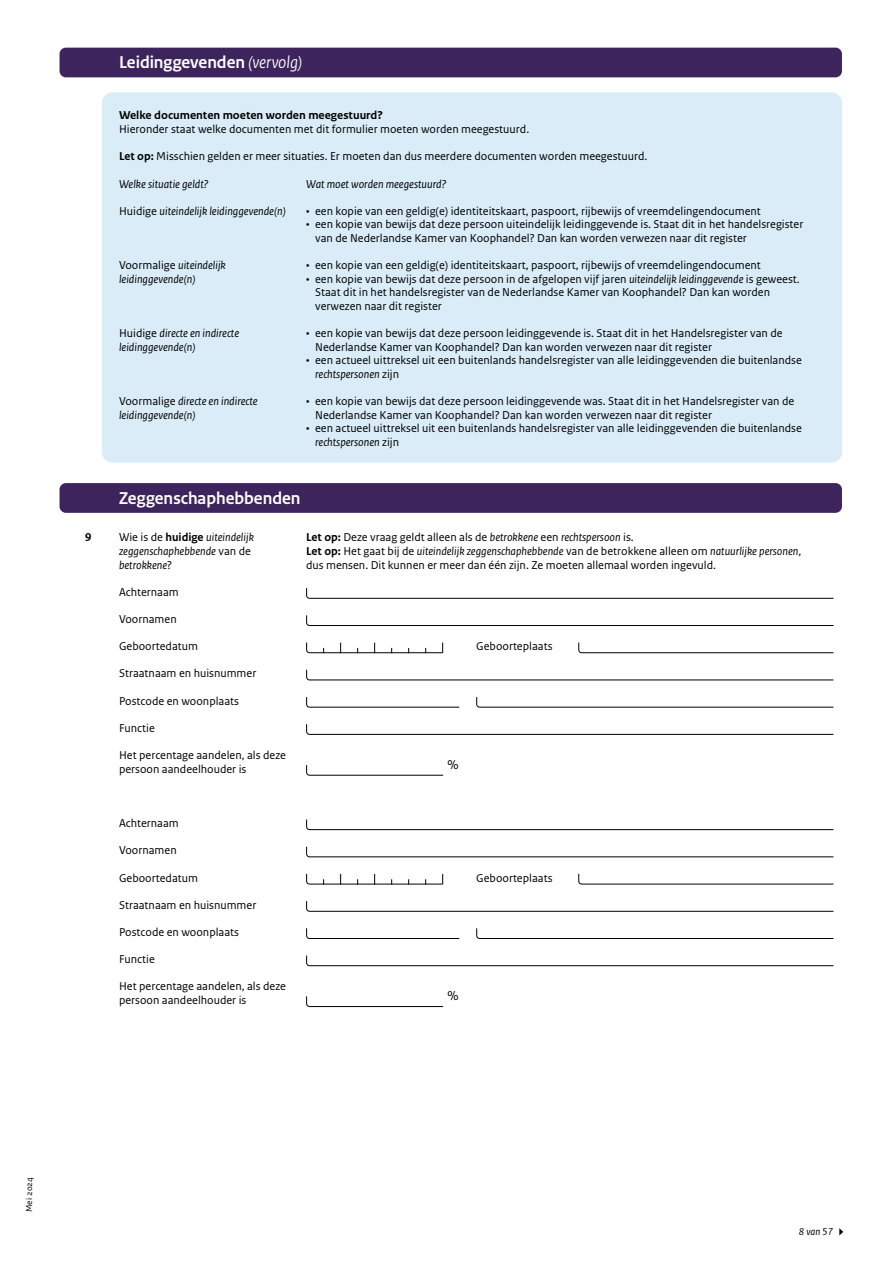
<style>
.page{position:relative;width:893px;height:1263px;background:#fff}
.page>*{position:absolute;margin:0;border:0;box-sizing:border-box;transform-origin:0 0}
.Kop_wit_inspring_niet_in_TOC{font:700 18px "Rijksoverheid Sans Heading";color:#fff}
.Kop_wit_inspring{font:700 18px "Rijksoverheid Sans Heading";color:#fff}
.Tekst_invulkaders{font:13.5px "Rijksoverheid Sans Text";color:#000}
.Tekst_invulkaders-2{font:12px/13.6px "Rijksoverheid Sans Text";color:#000}
.Tekst_introductie_witregel{font:italic 12px/13.6px "Rijksoverheid Sans Text";color:#000}
.Tekst_introductie_witregel-2{font:12px "Rijksoverheid Sans Text";color:#000}
.Tekst_introductie{font:12px "Rijksoverheid Sans Text";color:#000}
.Tekst_invulkaders_vragen_met_cijfer_of_l{font:italic 12px/13.6px "Rijksoverheid Sans Text";color:#000}
.Tussenkop_H4{font:700 12px "Rijksoverheid Sans Text";color:#000}
.Tekst_introductie-2{font:italic 12px "Rijksoverheid Sans Text";color:#000}
.Tekst_invulkaders_vragen_met_cijfer_of_l-2{font:700 12px "Rijksoverheid Sans Text";color:#000}
.t1{font:italic 10.5px "Rijksoverheid Sans Text";color:#000}
.t2{font:9px "Rijksoverheid Sans Text";color:#000}
.s1{font-weight:400;font-style:italic}
.s2{font-weight:700}
.s3{font-style:normal}
.s4{font-style:italic}
.s5{font-weight:700;font-style:normal}
</style>
<div class="page">
<div style="left:102px;top:92px;width:740px;height:371px;background:#d9ecf8;border-radius:11px"></div>
<svg style="left:306px;top:588px;width:528px;height:11px"></svg>
<svg style="left:306px;top:615px;width:528px;height:11px"></svg>
<svg style="left:306px;top:697px;width:154px;height:11px"></svg>
<svg style="left:306px;top:669px;width:528px;height:12px"></svg>
<svg style="left:306px;top:642px;width:137px;height:12px"></svg>
<svg style="left:306px;top:724px;width:528px;height:11px"></svg>
<svg style="left:578px;top:642px;width:256px;height:12px"></svg>
<svg style="left:476px;top:697px;width:358px;height:11px"></svg>
<svg style="left:306px;top:765px;width:138px;height:11px"></svg>
<svg style="left:306px;top:819px;width:528px;height:11px"></svg>
<svg style="left:306px;top:846px;width:528px;height:12px"></svg>
<svg style="left:306px;top:928px;width:154px;height:11px"></svg>
<svg style="left:306px;top:901px;width:528px;height:11px"></svg>
<svg style="left:306px;top:873px;width:137px;height:12px"></svg>
<svg style="left:306px;top:955px;width:528px;height:11px"></svg>
<svg style="left:578px;top:873px;width:256px;height:12px"></svg>
<svg style="left:476px;top:928px;width:358px;height:11px"></svg>
<svg style="left:306px;top:996px;width:138px;height:11px"></svg>
<svg style="left:839px;top:1228px;width:4px;height:7px"></svg>
<div style="left:60px;top:48px;width:782px;height:29px;background:#3e245d;border-radius:6px"></div>
<div style="left:60px;top:483px;width:782px;height:30px;background:#3e245d;border-radius:6px"></div>
<h3 class="Kop_wit_inspring_niet_in_TOC" style="left:119px;top:52px;width:185px">Leidinggevenden <span class="s1">(vervolg)</span></h3>
<h4 class="Tussenkop_H4" style="left:119px;top:109px;width:265px">Welke documenten moeten worden meegestuurd?</h4>
<p class="Tekst_introductie" style="left:119px;top:122px;width:412px">Hieronder staat welke documenten met dit formulier moeten worden meegestuurd.</p>
<p class="Tekst_introductie_witregel-2" style="left:119px;top:149px;width:530px"><span class="s2">Let op:</span> Misschien gelden er meer situaties. Er moeten dan dus meerdere documenten worden meegestuurd.</p>
<p class="Tekst_introductie-2" style="left:119px;top:177px;width:91px">Welke situatie geldt?</p>
<p class="Tekst_introductie_witregel" style="left:119px;top:204px;width:168px"><span class="s3">Huidige</span> uiteindelijk leidinggevende(n)</p>
<p class="Tekst_introductie_witregel" style="left:306px;top:177px;width:142px">Wat moet worden meegestuurd?</p>
<p class="Tekst_invulkaders-2" style="left:306px;top:204px;width:456px">• een kopie van een geldig(e) identiteitskaart, paspoort, rijbewijs of vreemdelingendocument</p>
<p class="Tekst_invulkaders-2" style="left:315px;top:218px;width:490px;text-indent:-9px">• een kopie van bewijs dat deze persoon uiteindelijk leidinggevende is. Staat dit in het handelsregister van de Nederlandse Kamer van Koophandel? Dan kan worden verwezen naar dit register</p>
<p class="Tekst_introductie_witregel" style="left:119px;top:259px;width:108px"><span class="s3">Voormalige</span> uiteindelijk leidinggevende(n)</p>
<p class="Tekst_invulkaders-2" style="left:306px;top:259px;width:456px">• een kopie van een geldig(e) identiteitskaart, paspoort, rijbewijs of vreemdelingendocument</p>
<p class="Tekst_invulkaders-2" style="left:315px;top:272px;width:486px;text-indent:-9px">• een kopie van bewijs dat deze persoon in de afgelopen vijf jaren <span class="s4">uiteindelijk leidinggevende</span> is geweest.<br>Staat dit in het handelsregister van de Nederlandse Kamer van Koophandel? Dan kan worden verwezen naar dit register</p>
<p class="Tekst_introductie_witregel" style="left:119px;top:327px;width:122px"><span class="s3">Huidige</span> directe en indirecte leidinggevende(n)</p>
<p class="Tekst_invulkaders-2" style="left:315px;top:327px;width:469px;text-indent:-9px">• een kopie van bewijs dat deze persoon leidinggevende is. Staat dit in het Handelsregister van de<br>Nederlandse Kamer van Koophandel? Dan kan worden verwezen naar dit register</p>
<p class="Tekst_invulkaders-2" style="left:315px;top:354px;width:488px;text-indent:-9px">• een actueel uittreksel uit een buitenlands handelsregister van alle leidinggevenden die buitenlandse <span class="s4">rechtspersonen</span> zijn</p>
<p class="Tekst_introductie_witregel" style="left:119px;top:395px;width:140px"><span class="s3">Voormalige</span> directe en indirecte leidinggevende(n)</p>
<p class="Tekst_invulkaders-2" style="left:315px;top:395px;width:481px;text-indent:-9px">• een kopie van bewijs dat deze persoon leidinggevende was. Staat dit in het Handelsregister van de<br>Nederlandse Kamer van Koophandel? Dan kan worden verwezen naar dit register</p>
<p class="Tekst_invulkaders-2" style="left:315px;top:422px;width:488px;text-indent:-9px">• een actueel uittreksel uit een buitenlands handelsregister van alle leidinggevenden die buitenlandse <span class="s4">rechtspersonen</span> zijn</p>
<h3 class="Kop_wit_inspring" style="left:119px;top:487px;width:183px">Zeggenschaphebbenden</h3>
<p class="Tekst_invulkaders_vragen_met_cijfer_of_l-2" style="left:85px;top:531px;width:8px">9</p>
<p class="Tekst_invulkaders_vragen_met_cijfer_of_l" style="left:119px;top:531px;width:136px"><span class="s3">Wie is de</span> <span class="s5">huidige</span> uiteindelijk zeggenschaphebbende <span class="s3">van de </span>betrokkene<span class="s3">?</span></p>
<p class="Tekst_invulkaders-2" style="left:306px;top:531px;width:329px"><span class="s2">Let op:</span> Deze vraag geldt alleen als de <span class="s4">betrokkene</span> een <span class="s4">rechtspersoon</span> is.</p>
<p class="Tekst_invulkaders-2" style="left:306px;top:544px;width:497px"><span class="s2">Let op:</span> Het gaat bij de <span class="s4">uiteindelijk zeggenschaphebbende</span> van de betrokkene alleen om <span class="s4">natuurlijke personen</span>, dus mensen. Dit kunnen er meer dan één zijn. Ze moeten allemaal worden ingevuld.</p>
<p class="Tekst_invulkaders-2" style="left:119px;top:585px;width:61px">Achternaam</p>
<p class="Tekst_invulkaders-2" style="left:119px;top:612px;width:59px">Voornamen</p>
<p class="Tekst_invulkaders-2" style="left:119px;top:640px;width:80px">Geboortedatum</p>
<p class="Tekst_invulkaders-2" style="left:476px;top:640px;width:78px">Geboorteplaats</p>
<p class="Tekst_invulkaders-2" style="left:119px;top:667px;width:139px">Straatnaam en huisnummer</p>
<p class="Tekst_invulkaders-2" style="left:119px;top:694px;width:122px">Postcode en woonplaats</p>
<p class="Tekst_invulkaders-2" style="left:119px;top:721px;width:37px">Functie</p>
<p class="Tekst_invulkaders-2" style="left:119px;top:748px;width:168px">Het percentage aandelen, als deze persoon aandeelhouder is</p>
<p class="Tekst_invulkaders" style="left:447px;top:757px;width:13px">%</p>
<p class="Tekst_invulkaders-2" style="left:119px;top:816px;width:61px">Achternaam</p>
<p class="Tekst_invulkaders-2" style="left:119px;top:844px;width:59px">Voornamen</p>
<p class="Tekst_invulkaders-2" style="left:119px;top:871px;width:80px">Geboortedatum</p>
<p class="Tekst_invulkaders-2" style="left:476px;top:871px;width:78px">Geboorteplaats</p>
<p class="Tekst_invulkaders-2" style="left:119px;top:898px;width:139px">Straatnaam en huisnummer</p>
<p class="Tekst_invulkaders-2" style="left:119px;top:925px;width:122px">Postcode en woonplaats</p>
<p class="Tekst_invulkaders-2" style="left:119px;top:953px;width:37px">Functie</p>
<p class="Tekst_invulkaders-2" style="left:119px;top:980px;width:168px">Het percentage aandelen, als deze persoon aandeelhouder is</p>
<p class="Tekst_invulkaders" style="left:447px;top:988px;width:13px">%</p>
<p class="t2" style="left:24px;top:1212px;width:36px;rotate:-90deg">Mei 2024</p>
<p class="t1" style="left:799px;top:1226px;width:36px">8 van 57</p>
</div>
